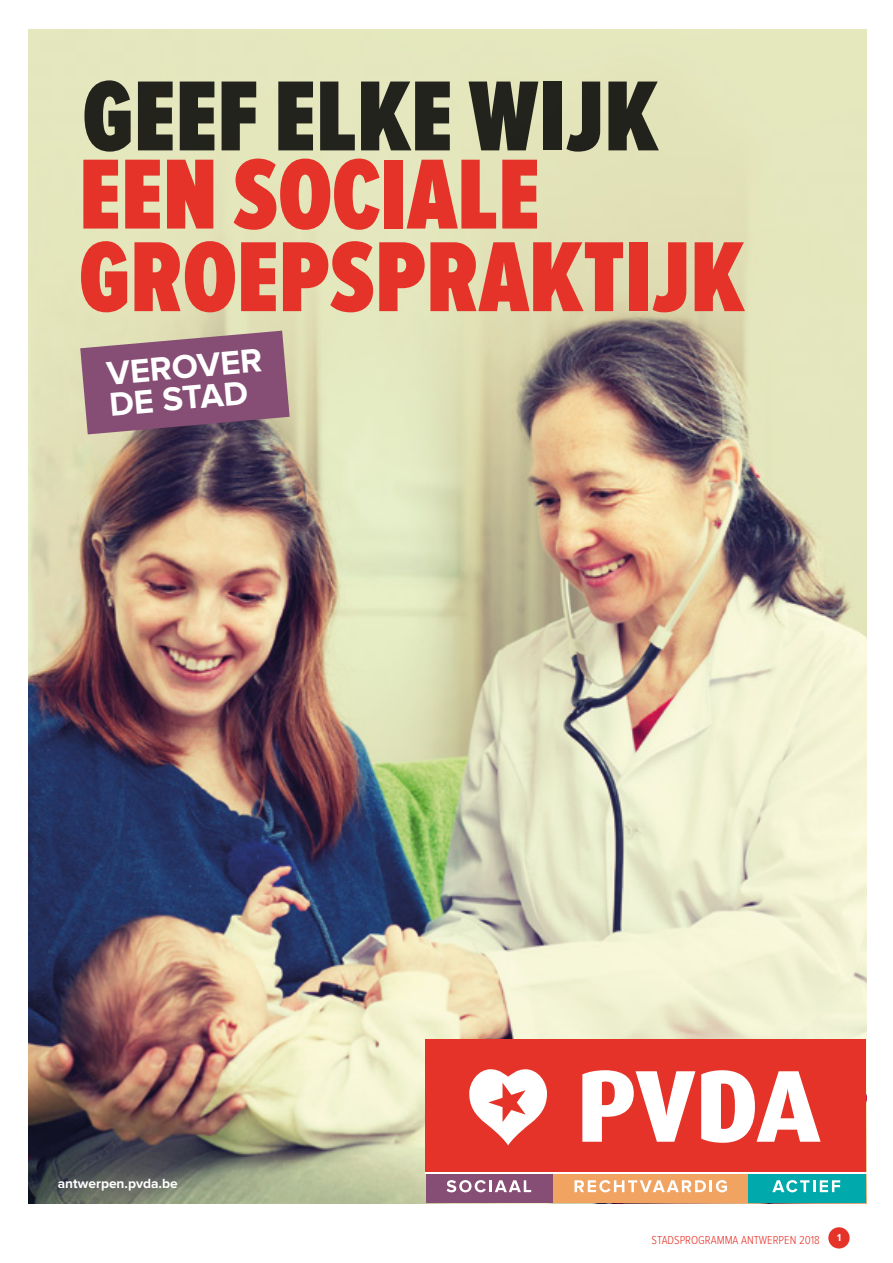
<style>
.page{position:relative;width:893px;height:1263px;background:#fff}
.page>*{position:absolute;margin:0;border:0;box-sizing:border-box;transform-origin:0 0}
.t1{font:900 103.2px/82.7px "Proxima Nova Ex Cn";color:#e63329}
.t2{font:900 103.2px "Proxima Nova Ex Cn";color:#000}
.t3{font:700 34.35px/30.9px "Proxima Nova";color:#fff}
.t4{font:700 13.8px "Proxima Nova";color:#fff}
.t5{font:300 12px "Proxima Nova Cond";color:#e63329}
.t6{font:700 10.5px "Proxima Nova Cond";color:#fff}
</style>
<div class="page">
<img style="left:28px;top:30px;width:838px;height:1173px">
<svg style="left:80px;top:331px;width:210px;height:103px;background:#8e5f7b"></svg>
<div style="left:426px;top:1039px;width:440px;height:133px;background:#e63329"></div>
<div style="left:552px;top:1173px;width:197px;height:30px;background:#f1a461"></div>
<div style="left:426px;top:1173px;width:126px;height:30px;background:#864d75"></div>
<div style="left:749px;top:1173px;width:117px;height:30px;background:#00a9ab"></div>
<svg style="left:447px;top:1180px;width:84px;height:12px"></svg>
<svg style="left:574px;top:1180px;width:153px;height:12px"></svg>
<svg style="left:772px;top:1180px;width:68px;height:12px"></svg>
<hr style="left:426px;top:1172px;width:440px;height:1px;background:#fff">
<svg style="left:582px;top:1070px;width:113px;height:72px"></svg>
<svg style="left:701px;top:1070px;width:120px;height:73px"></svg>
<svg style="left:469px;top:1069px;width:78px;height:76px"></svg>
<div style="left:828px;top:1227px;width:22px;height:21px;background:#e63329;border-radius:50%"></div>
<h1 class="t2" style="left:83px;top:69px;width:577px">GEEF ELKE WIJK</h1>
<h1 class="t1" style="left:79px;top:157px;width:667px">EEN SOCIALE<br>GROEPSPRAKTIJK</h1>
<h2 class="t3" style="left:106px;top:359px;width:158px;rotate:-5deg">verover de stad</h2>
<p class="t4" style="left:58px;top:1175px;width:121px">antwerpen.pvda.be</p>
<p class="t5" style="left:651px;top:1233px;width:170px">STADSPROGRAMMA ANTWERPEN 2018</p>
<p class="t6" style="left:837px;top:1231px;width:5px">1</p>
</div>
